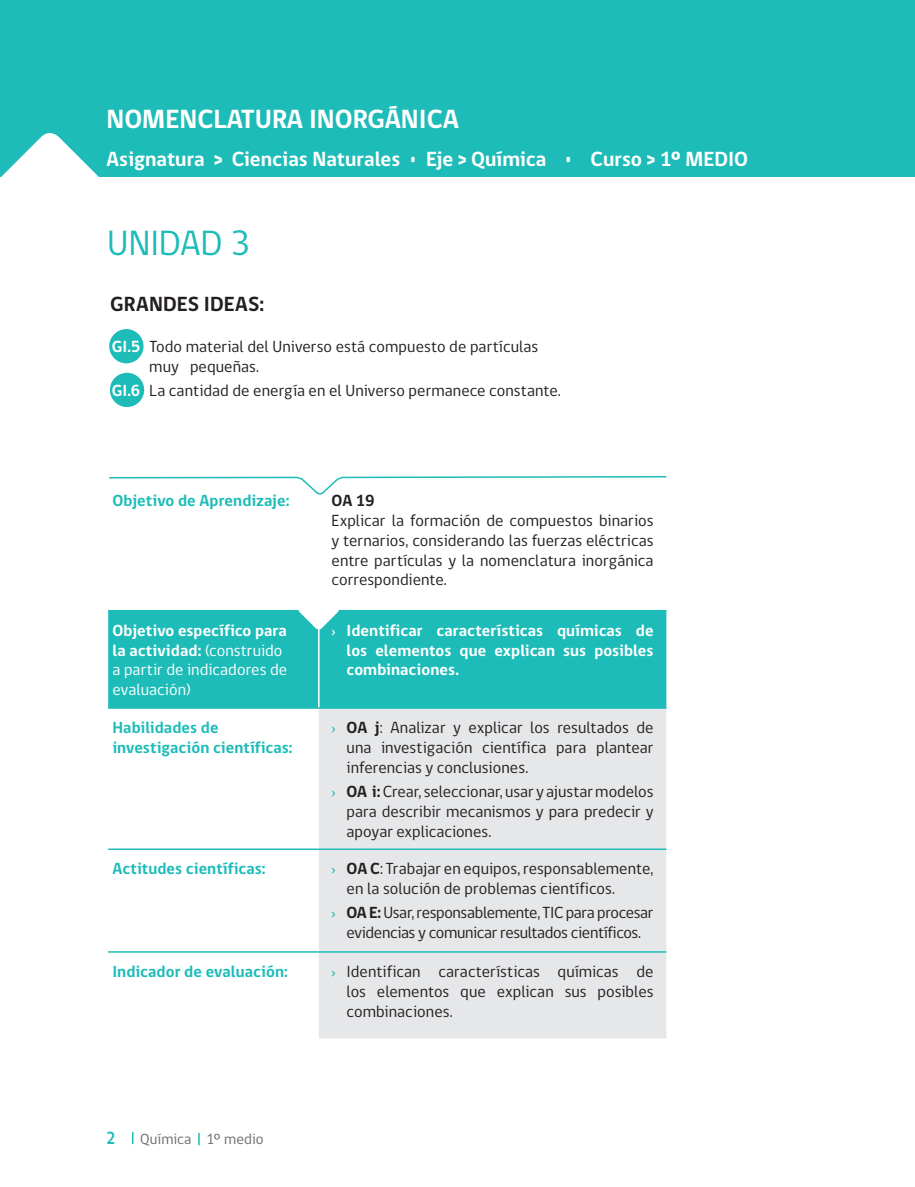
<style>
.page{position:relative;width:915px;height:1187px;background:#fff}
.page>*{position:absolute;margin:0;border:0;box-sizing:border-box;transform-origin:0 0}
.t1{font:36px "gob CL";letter-spacing:-.005em;color:#1dbcb8}
.t2{font:700 27px "gob CL";color:#fff}
.titulos{font:700 21px "gob CL";letter-spacing:-.005em;color:#fff}
.t3{font:700 21px "gob CL";letter-spacing:.005em;color:#231f20}
.t4{font:700 18px "gob CL";color:#1dbcb8;scale:.85 1}
.punteo_en_tabla_inic{font:16.5px/19.8px "gob CL";color:#231f20;text-align:justify}
.t5{font:700 16.5px/19.8px "gob CL";letter-spacing:.005em;color:#1dbcb8}
.punteo_en_tabla_inic-2{font:700 16.5px/19.8px "gob CL";letter-spacing:.005em;color:#fff;text-align:justify}
.punteo_en_tabla_inic-3{font:16.5px/19.8px "gob CL";letter-spacing:-.02em;color:#231f20;text-align:center}
.t6{font:16.5px/19.8px "gob CL";letter-spacing:.005em;color:#fff}
.t7{font:700 16.5px "gob CL";color:#231f20}
.t8{font:15px "gob CL";letter-spacing:.005em;color:#6c6d70}
.s1{font-size:45px}
.s2{font-weight:700;color:#fff}
.s3{font-weight:700}
.s4{font-weight:400}
.s5{color:#1dbcb8}
</style>
<div class="page">
<svg style="left:132px;top:1131px;width:1px;height:12px"></svg>
<svg style="left:198px;top:1133px;width:2px;height:12px"></svg>
<div style="left:0;top:0;width:914px;height:176px;background:#1dbcb8"></div>
<svg style="left:0;top:133px;width:179px;height:44px"></svg>
<div style="left:109px;top:329px;width:34px;height:34px;background:#1dbcb8;border-radius:50%"></div>
<div style="left:110px;top:373px;width:34px;height:34px;background:#1dbcb8;border-radius:50%"></div>
<div style="left:108px;top:611px;width:558px;height:96px;background:#1dbcb8"></div>
<div style="left:319px;top:708px;width:347px;height:330px;background:#e6e7e9"></div>
<hr style="left:108px;top:610px;width:211px;height:1px;background:#1dbcb8">
<hr style="left:319px;top:610px;width:347px;height:1px;background:#1dbcb8">
<hr style="left:108px;top:707px;width:211px;height:1px;background:#1dbcb8">
<hr style="left:319px;top:707px;width:347px;height:1px;background:#1dbcb8">
<hr style="left:108px;top:848px;width:211px;height:2px;background:#1dbcb8">
<hr style="left:319px;top:848px;width:347px;height:2px;background:#1dbcb8">
<hr style="left:108px;top:951px;width:211px;height:1px;background:#1dbcb8">
<hr style="left:319px;top:951px;width:347px;height:1px;background:#1dbcb8">
<hr style="left:318px;top:611px;width:1px;height:96px;background:#fff">
<svg style="left:296px;top:610px;width:44px;height:21px"></svg>
<svg style="left:109px;top:476px;width:558px;height:19px"></svg>
<p class="titulos" style="left:107px;top:105px;width:132px">ACTIVIDAD <span class="s1">2</span></p>
<p class="t2" style="left:106px;top:101px;width:354px">NOMENCLATURA INORGÁNICA</p>
<p class="titulos" style="left:106px;top:145px;width:643px">Asignatura &gt; Ciencias Naturales • Eje &gt; Química • Curso &gt; 1º MEDIO</p>
<p class="t1" style="left:107px;top:219px;width:144px">UNIDAD 3</p>
<p class="t3" style="left:110px;top:290px;width:155px">GRANDES IDEAS:</p>
<p class="punteo_en_tabla_inic" style="left:149px;top:337px;width:390px;text-indent:-38px"><span class="s2">GI.5</span> Todo material del Universo está compuesto de partículas muy pequeñas.</p>
<p class="punteo_en_tabla_inic" style="left:112px;top:381px;width:450px"><span class="s2">GI.6</span> La cantidad de energía en el Universo permanece constante.</p>
<p class="t5" style="left:112px;top:491px;width:178px">Objetivo de Aprendizaje:</p>
<p class="t7" style="left:331px;top:489px;width:44px">OA 19</p>
<p class="punteo_en_tabla_inic" style="left:331px;top:511px;width:323px">Explicar la formación de compuestos binarios y ternarios, considerando las fuerzas eléctricas entre partículas y la nomenclatura inorgánica correspondiente.</p>
<p class="t6" style="left:112px;top:620px;width:176px"><span class="s3">Objetivo específico para la actividad:</span> (construido a partir de indicadores de evaluación)</p>
<p class="punteo_en_tabla_inic-2" style="left:346px;top:620px;width:308px;text-indent:-15px"><span class="s4">›</span> Identificar características químicas de los elementos que explican sus posibles combinaciones.</p>
<p class="t5" style="left:112px;top:718px;width:182px">Habilidades de investigación científicas:</p>
<p class="punteo_en_tabla_inic" style="left:346px;top:718px;width:308px;text-indent:-15px"><span class="s5">›</span> <span class="s3">OA j</span>: Analizar y explicar los resultados de una investigación científica para plantear inferencias y conclusiones.</p>
<p class="punteo_en_tabla_inic" style="left:346px;top:781px;width:308px;text-indent:-15px"><span class="s5">›</span> <span class="s3">OA i:</span> Crear, seleccionar, usar y ajustar modelos para describir mecanismos y para predecir y apoyar explicaciones.</p>
<p class="t5" style="left:112px;top:859px;width:154px">Actitudes científicas:</p>
<p class="punteo_en_tabla_inic" style="left:346px;top:859px;width:308px;text-indent:-15px"><span class="s5">›</span> <span class="s3">OA C</span>: Trabajar en equipos, responsablemente, en la solución de problemas científicos.</p>
<p class="punteo_en_tabla_inic-3" style="left:331px;top:903px;width:323px"><span class="s5">›</span> <span class="s3">OA E:</span> Usar, responsablemente, TIC para procesar evidencias y comunicar resultados científicos.</p>
<p class="t5" style="left:112px;top:962px;width:177px">Indicador de evaluación:</p>
<p class="punteo_en_tabla_inic" style="left:346px;top:962px;width:308px;text-indent:-15px"><span class="s5">›</span> Identifican características químicas de los elementos que explican sus posibles combinaciones.</p>
<p class="t4" style="left:106px;top:1125px;width:12px">2</p>
<p class="t8" style="left:140px;top:1128px;width:125px">Química 1º medio</p>
</div>
